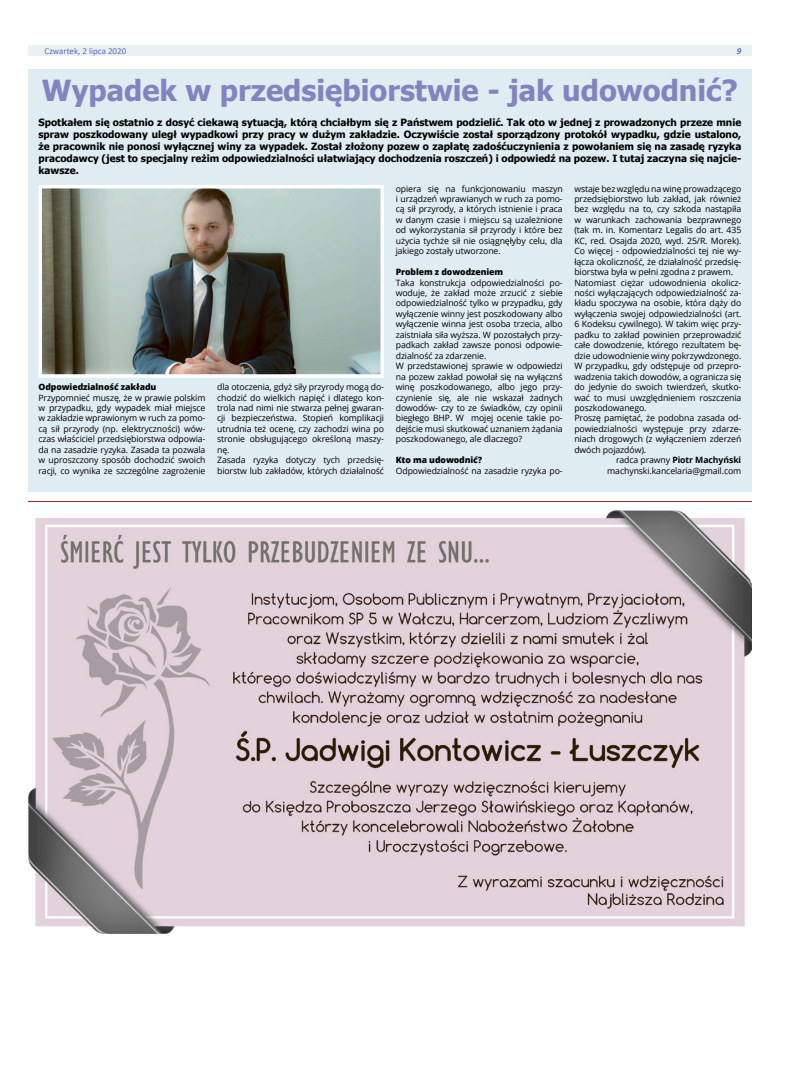
<style>
.page{position:relative;width:794px;height:1092px;background:#fff}
.page>*{position:absolute;margin:0;border:0;box-sizing:border-box;transform-origin:0 0}
.t1{font:700 29px "Tahoma";color:#8483c2}
.t2{font:700 10px/12px "Tahoma";color:#000;text-align:justify}
.t3{font:9px "Calibri";color:#5570b6}
.t4{font:italic 700 9px "Calibri";color:#5570b6}
.t5{font:8.7px/10.4px "Open Sans";letter-spacing:-.01em;color:#000;text-align:justify}
.t6{font:800 8.7px "Open Sans";letter-spacing:-.01em;color:#000}
.t7{font:700 8.7px "Open Sans";letter-spacing:-.01em;color:#000}
.s1{font-weight:400}
</style>
<div class="page">
<div style="left:28px;top:45px;width:723px;height:11px;background:#ebeff6"></div>
<img style="left:28px;top:510px;width:723px;height:423px">
<hr style="left:28px;top:501px;width:723px;height:1px;background:#9e2e2d">
<div style="left:28px;top:69px;width:723px;height:423px;background:#dfecf2"></div>
<img style="left:43px;top:190px;width:336px;height:183px">
<div style="left:38px;top:185px;width:346px;height:193px;border:4px solid #fff"></div>
<p class="t3" style="left:45px;top:44px;width:83px">Czwartek, 2 lipca 2020</p>
<p class="t4" style="left:736px;top:44px;width:6px">9</p>
<h1 class="t1" style="left:42px;top:70px;width:697px">Wypadek w przedsiębiorstwie - jak udowodnić?</h1>
<p class="t2" style="left:38px;top:117px;width:704px">Spotkałem się ostatnio z dosyć ciekawą sytuacją, którą chciałbym się z Państwem podzielić. Tak oto w jednej z prowadzonych przeze mnie spraw poszkodowany uległ wypadkowi przy pracy w dużym zakładzie. Oczywiście został sporządzony protokół wypadku, gdzie ustalono, że pracownik nie ponosi wyłącznej winy za wypadek. Został złożony pozew o zapłatę zadośćuczynienia z powołaniem się na zasadę ryzyka pracodawcy (jest to specjalny reżim odpowiedzialności ułatwiający dochodzenia roszczeń) i odpowiedź na pozew. I tutaj zaczyna się najcie&shy;kawsze.</p>
<p class="t6" style="left:38px;top:380px;width:119px">Odpowiedzialność zakładu</p>
<p class="t5" style="left:38px;top:392px;width:168px">Przypomnieć muszę, że w prawie polskim w przypadku, gdy wypadek miał miejsce w zakładzie wprawionym w ruch za pomo&shy;cą sił przyrody (np. elektryczności) wów&shy;czas właściciel przedsiębiorstwa odpowia&shy;da na zasadzie ryzyka. Zasada ta pozwala w uproszczony sposób dochodzić swoich racji, co wynika ze szczególne zagrożenie</p>
<p class="t5" style="left:217px;top:381px;width:168px;text-align:left">dla otoczenia, gdyż siły przyrody mogą do&shy;chodzić do wielkich napięć i dlatego kon&shy;trola nad nimi nie stwarza pełnej gwaran&shy;cji bezpieczeństwa. Stopień komplikacji utrudnia też ocenę, czy zachodzi wina po stronie obsługującego określoną maszy&shy;nę.<br>Zasada ryzyka dotyczy tych przedsię&shy;biorstw lub zakładów, których działalność</p>
<p class="t5" style="left:396px;top:183px;width:168px">opiera się na funkcjonowaniu maszyn i urządzeń wprawianych w ruch za pomo&shy;cą sił przyrody, a których istnienie i praca w danym czasie i miejscu są uzależnione od wykorzystania sił przyrody i które bez użycia tychże sił nie osiągnęłyby celu, dla jakiego zostały utworzone.</p>
<p class="t6" style="left:396px;top:265px;width:109px">Problem z dowodzeniem</p>
<p class="t5" style="left:396px;top:277px;width:168px;text-align:left">Taka konstrukcja odpowiedzialności po&shy;woduje, że zakład może zrzucić z siebie odpowiedzialność tylko w przypadku, gdy wyłączenie winny jest poszkodowany albo wyłączenie winna jest osoba trzecia, albo zaistniała siła wyższa. W pozostałych przy&shy;padkach zakład zawsze ponosi odpowie&shy;dzialność za zdarzenie.<br>W przedstawionej sprawie w odpowiedzi na pozew zakład powołał się na wyłącznś winę poszkodowanego, albo jego przy&shy;czynienie się, ale nie wskazał żadnych dowodów- czy to ze świadków, czy opinii biegłego BHP. W mojej ocenie takie po&shy;dejście musi skutkować uznaniem żądania poszkodowanego, ale dlaczego?</p>
<p class="t6" style="left:396px;top:453px;width:88px">Kto ma udowodnić?</p>
<p class="t5" style="left:396px;top:465px;width:168px">Odpowiedzialność na zasadzie ryzyka po-</p>
<p class="t5" style="left:574px;top:183px;width:168px">wstaje bez względu na winę prowadzącego</p>
<p class="t5" style="left:574px;top:193px;width:168px">przedsiębiorstwo lub zakład, jak również</p>
<p class="t5" style="left:574px;top:204px;width:168px">bez względu na to, czy szkoda nastąpiła</p>
<p class="t5" style="left:574px;top:214px;width:168px">w warunkach zachowania bezprawnego</p>
<p class="t5" style="left:574px;top:225px;width:168px">(tak m. in. Komentarz Legalis do art. 435</p>
<p class="t5" style="left:574px;top:235px;width:168px">KC, red. Osajda 2020, wyd. 25/R. Morek).</p>
<p class="t5" style="left:574px;top:246px;width:168px">Co więcej - odpowiedzialności tej nie wy-</p>
<p class="t5" style="left:574px;top:256px;width:168px">łącza okoliczność, że działalność przedsię-</p>
<p class="t5" style="left:574px;top:266px;width:160px">biorstwa była w pełni zgodna z prawem.</p>
<p class="t5" style="left:574px;top:277px;width:168px">Natomiast ciężar udowodnienia okolicz-</p>
<p class="t5" style="left:574px;top:287px;width:168px">ności wyłączających odpowiedzialność za-</p>
<p class="t5" style="left:574px;top:298px;width:168px">kładu spoczywa na osobie, która dąży do</p>
<p class="t5" style="left:574px;top:308px;width:168px">wyłączenia swojej odpowiedzialności (art.</p>
<p class="t5" style="left:574px;top:319px;width:168px">6 Kodeksu cywilnego). W takim więc przy-</p>
<p class="t5" style="left:574px;top:329px;width:168px">padku to zakład powinien przeprowadzić</p>
<p class="t5" style="left:574px;top:339px;width:168px">całe dowodzenie, którego rezultatem bę-</p>
<p class="t5" style="left:574px;top:350px;width:168px">dzie udowodnienie winy pokrzywdzonego.</p>
<p class="t5" style="left:574px;top:360px;width:168px">W przypadku, gdy odstępuje od przepro-</p>
<p class="t5" style="left:574px;top:371px;width:168px">wadzenia takich dowodów, a ogranicza się</p>
<p class="t5" style="left:574px;top:381px;width:168px">do jedynie do swoich twierdzeń, skutko-</p>
<p class="t5" style="left:574px;top:392px;width:168px">wać to musi uwzględnieniem roszczenia</p>
<p class="t5" style="left:574px;top:402px;width:74px">poszkodowanego.</p>
<p class="t5" style="left:574px;top:413px;width:168px">Proszę pamiętać, że podobna zasada od-</p>
<p class="t5" style="left:574px;top:423px;width:168px">powiedzialności występuje przy zdarze-</p>
<p class="t5" style="left:574px;top:433px;width:168px">niach drogowych (z wyłączeniem zderzeń</p>
<p class="t5" style="left:574px;top:444px;width:73px">dwóch pojazdów).</p>
<p class="t7" style="left:616px;top:454px;width:127px"><span class="s1">radca prawny</span> Piotr Machyński</p>
<p class="t5" style="left:607px;top:465px;width:135px">machynski.kancelaria@gmail.com</p>
</div>
